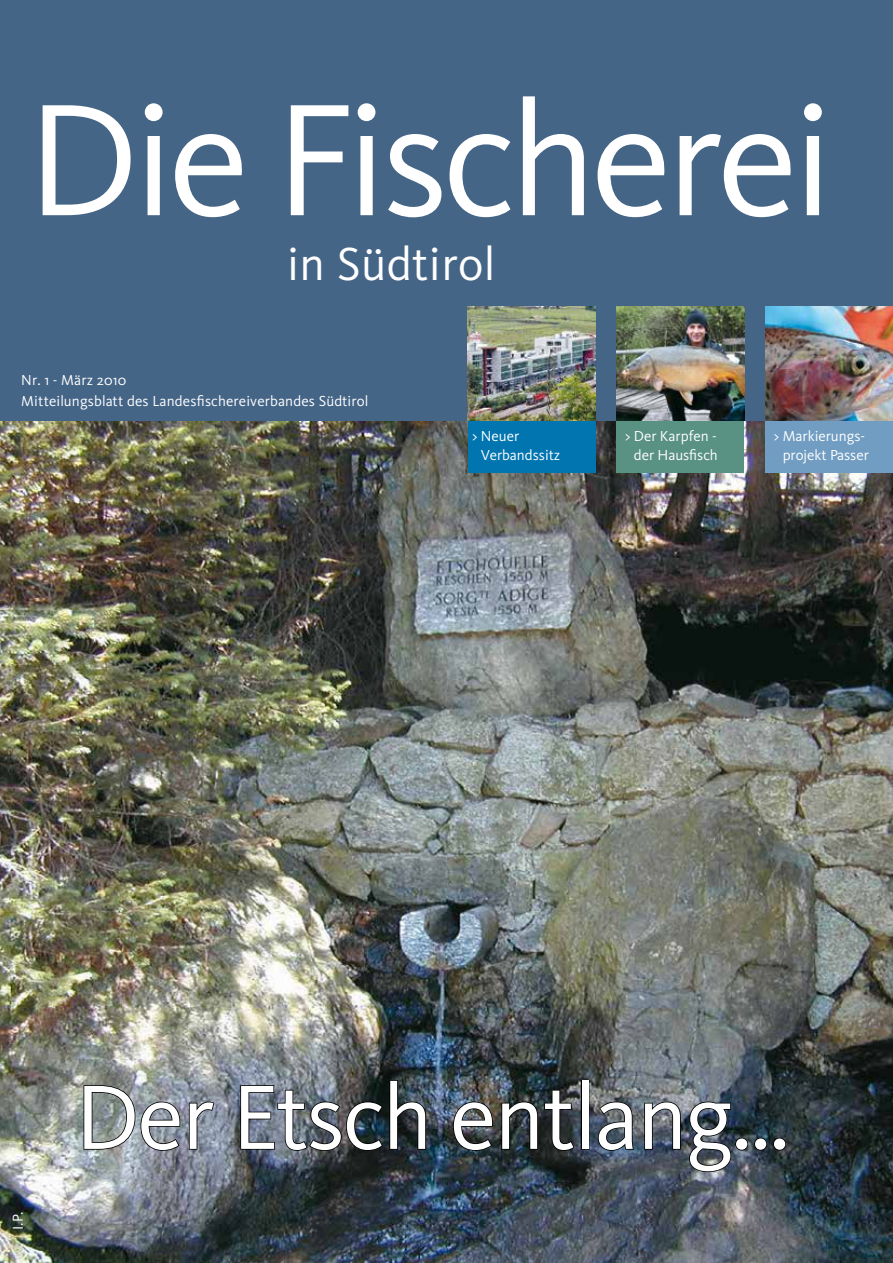
<style>
.page{position:relative;width:893px;height:1263px;background:#fff}
.page>*{position:absolute;margin:0;border:0;box-sizing:border-box;transform-origin:0 0}
.t1{font:165px "Kievit";letter-spacing:-.035em;color:#fff}
.t2{font:94.5px "Kievit";letter-spacing:-.02em;color:#fff}
.t3{font:48px "Kievit";letter-spacing:.01em;color:#fff}
.t4{font:15px/19.5px "Kievit";color:#fff}
</style>
<div class="page">
<img style="left:0;top:421px;width:893px;height:842px">
<div style="left:0;top:0;width:893px;height:421px;background:#456587"></div>
<img style="left:468px;top:306px;width:127px;height:114px">
<img style="left:617px;top:306px;width:127px;height:115px">
<div style="left:468px;top:421px;width:127px;height:51px;background:#0075b0"></div>
<div style="left:617px;top:421px;width:127px;height:51px;background:#599183"></div>
<img style="left:765px;top:306px;width:128px;height:115px">
<div style="left:765px;top:421px;width:128px;height:51px;background:#719dc2"></div>
<svg style="left:83px;top:1084px;width:98px;height:67px;background:#7d8488"></svg>
<svg style="left:188px;top:1101px;width:27px;height:49px"></svg>
<svg style="left:239px;top:1079px;width:188px;height:73px;background:#454d55"></svg>
<svg style="left:452px;top:1101px;width:41px;height:50px;background:#3f4347"></svg>
<svg style="left:501px;top:1089px;width:75px;height:62px;background:#272d30"></svg>
<div style="left:581px;top:1080px;width:8px;height:70px;border:2px solid #000"></div>
<svg style="left:597px;top:1101px;width:38px;height:50px;background:#465059"></svg>
<svg style="left:643px;top:1101px;width:39px;height:49px;background:#515762"></svg>
<img style="left:688px;top:1101px;width:99px;height:72px">
<h1 class="t1" style="left:27px;top:68px;width:808px">Die Fischerei</h1>
<h3 class="t3" style="left:287px;top:237px;width:210px">in Südtirol</h3>
<p class="t4" style="left:21px;top:370px;width:349px;line-height:21px">Nr. 1 - März 2010<br>Mitteilungsblatt des Landesfischereiverbandes Südtirol</p>
<p class="t4" style="left:481px;top:426px;width:81px;text-indent:-9px">&gt; Neuer<br>Verbandssitz</p>
<p class="t4" style="left:625px;top:426px;width:94px;text-align:center">&gt; Der Karpfen - der Hausfisch</p>
<p class="t4" style="left:774px;top:426px;width:97px;text-align:center">&gt; Markierungs&shy;projekt Passer</p>
<p class="t4" style="left:8px;top:1230px;width:19px;rotate:-90deg">I.P.</p>
<h2 class="t2" style="left:75px;top:1064px;width:716px">Der Etsch entlang…</h2>
</div>
